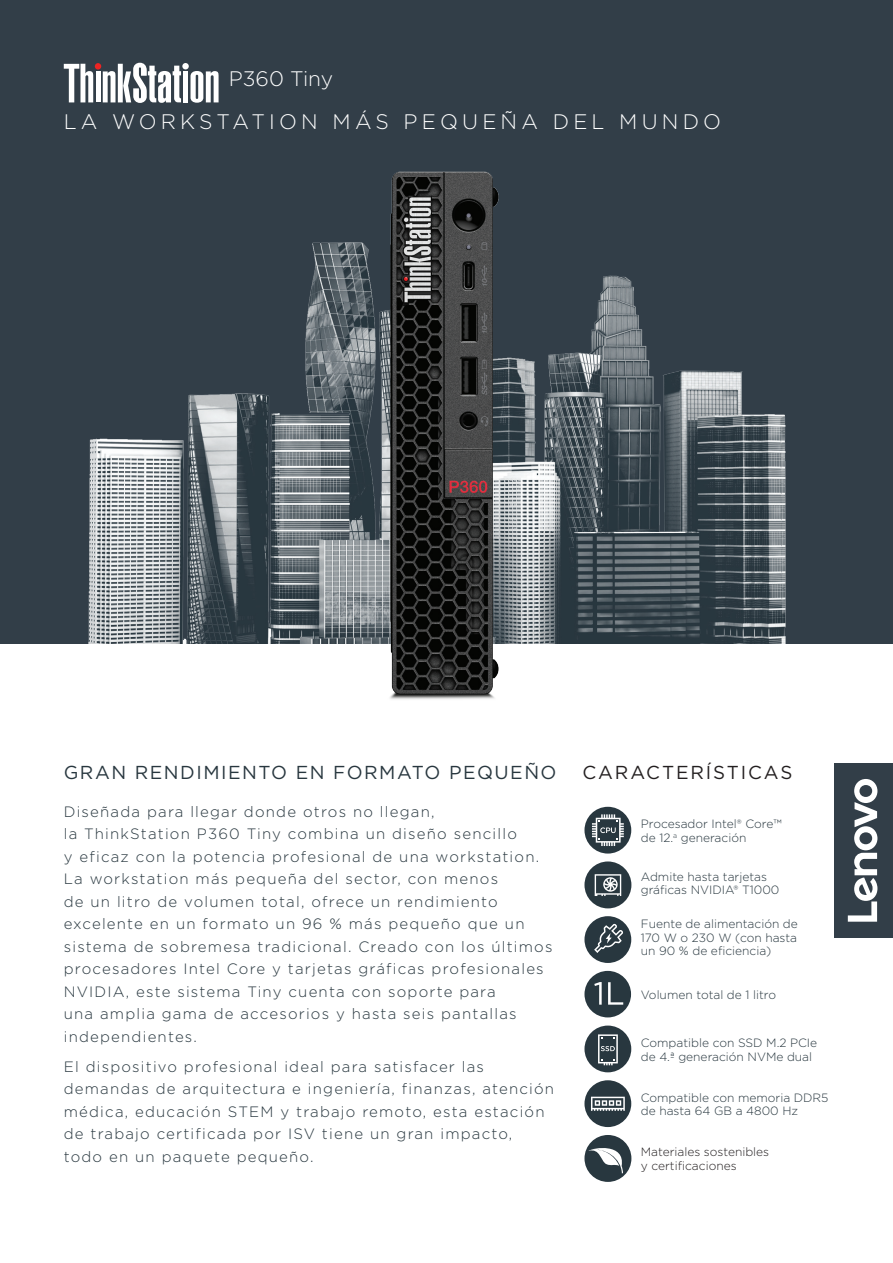
<style>
.page{position:relative;width:893px;height:1263px;background:#fff}
.page>*{position:absolute;margin:0;border:0;box-sizing:border-box;transform-origin:0 0}
.t1{font:300 21px "Gotham";letter-spacing:.2em;color:#fff}
.t2{font:300 21px "Gotham";color:#fff}
.t3{font:18.75px "Gotham";letter-spacing:.08em;color:#28373f}
.t4{font:18.75px "Gotham";letter-spacing:.1em;color:#231f20}
.t5{font:300 15px/22.5px "Gotham";letter-spacing:.08em;color:#28373f}
.t6{font:300 12px/13.5px "Gotham";color:#28373f}
.t7{font:300 12px/13.5px "Gotham";color:#231f20}
</style>
<div class="page">
<div style="left:0;top:0;width:893px;height:644px;background:#323e48"></div>
<img style="left:88px;top:242px;width:698px;height:402px">
<img style="left:348px;top:171px;width:195px;height:528px">
<div style="left:584px;top:807px;width:47px;height:46px;background:#28373f;border-radius:50%"></div>
<svg style="left:592px;top:814px;width:32px;height:32px"></svg>
<div style="left:584px;top:916px;width:47px;height:47px;background:#28373f;border-radius:50%"></div>
<svg style="left:594px;top:924px;width:29px;height:29px"></svg>
<div style="left:584px;top:1025px;width:47px;height:47px;background:#28373f;border-radius:50%"></div>
<svg style="left:598px;top:1034px;width:20px;height:31px"></svg>
<div style="left:584px;top:971px;width:47px;height:46px;background:#28373f;border-radius:50%"></div>
<svg style="left:594px;top:982px;width:8px;height:23px"></svg>
<svg style="left:608px;top:982px;width:15px;height:23px"></svg>
<svg style="left:64px;top:64px;width:29px;height:38px"></svg>
<div style="left:95px;top:63px;width:6px;height:7px;background:#ec2423;border-radius:50%"></div>
<hr style="left:96px;top:71px;width:4px;height:31px;background:#fff">
<div style="left:182px;top:63px;width:7px;height:6px;background:#fff;border-radius:50%"></div>
<div style="left:183px;top:71px;width:5px;height:31px;background:#fff"></div>
<svg style="left:103px;top:63px;width:78px;height:40px"></svg>
<svg style="left:190px;top:71px;width:29px;height:32px"></svg>
<div style="left:834px;top:763px;width:59px;height:175px;background:#323e48"></div>
<svg style="left:848px;top:779px;width:29px;height:143px"></svg>
<div style="left:584px;top:861px;width:47px;height:47px;background:#28373f;border-radius:50%"></div>
<svg style="left:595px;top:874px;width:26px;height:22px"></svg>
<div style="left:584px;top:1080px;width:47px;height:47px;background:#28373f;border-radius:50%"></div>
<svg style="left:591px;top:1097px;width:34px;height:14px"></svg>
<div style="left:584px;top:1135px;width:47px;height:47px;background:#28373f;border-radius:50%"></div>
<svg style="left:588px;top:1143px;width:35px;height:30px"></svg>
<p class="t2" style="left:229px;top:66px;width:106px">P360 Tiny</p>
<p class="t1" style="left:64px;top:108px;width:659px">LA WORKSTATION MÁS PEQUEÑA DEL MUNDO</p>
<p class="t3" style="left:64px;top:761px;width:494px">GRAN RENDIMIENTO EN FORMATO PEQUEÑO</p>
<p class="t4" style="left:583px;top:761px;width:211px">CARACTERÍSTICAS</p>
<p class="t5" style="left:64px;top:800px;width:490px">Diseñada para llegar donde otros no llegan,<br>la ThinkStation P360 Tiny combina un diseño sencillo<br>y eficaz con la potencia profesional de una workstation.<br>La workstation más pequeña del sector, con menos<br>de un litro de volumen total, ofrece un rendimiento excelente en un formato un 96 % más pequeño que un sistema de sobremesa tradicional. Creado con los últimos procesadores Intel Core y tarjetas gráficas profesionales NVIDIA, este sistema Tiny cuenta con soporte para<br>una amplia gama de accesorios y hasta seis pantallas independientes.</p>
<p class="t5" style="left:64px;top:1055px;width:492px">El dispositivo profesional ideal para satisfacer las demandas de arquitectura e ingeniería, finanzas, atención médica, educación STEM y trabajo remoto, esta estación de trabajo certificada por ISV tiene un gran impacto, todo en un paquete pequeño.</p>
<p class="t6" style="left:641px;top:817px;width:142px">Procesador Intel® Core™ de 12.<sup>a</sup> generación</p>
<p class="t6" style="left:641px;top:869px;width:140px">Admite hasta tarjetas gráficas NVIDIA® T1000</p>
<p class="t6" style="left:641px;top:917px;width:159px;text-align:justify">Fuente de alimentación de 170 W o 230 W (con hasta un 90 % de eficiencia)</p>
<p class="t6" style="left:641px;top:988px;width:137px">Volumen total de 1 litro</p>
<p class="t6" style="left:641px;top:1036px;width:178px">Compatible con SSD M.2 PCIe de 4.ª generación NVMe dual</p>
<p class="t6" style="left:641px;top:1090px;width:189px">Compatible con memoria DDR5 de hasta 64 GB a 4800 Hz</p>
<p class="t7" style="left:641px;top:1145px;width:130px">Materiales sostenibles y certificaciones</p>
</div>
